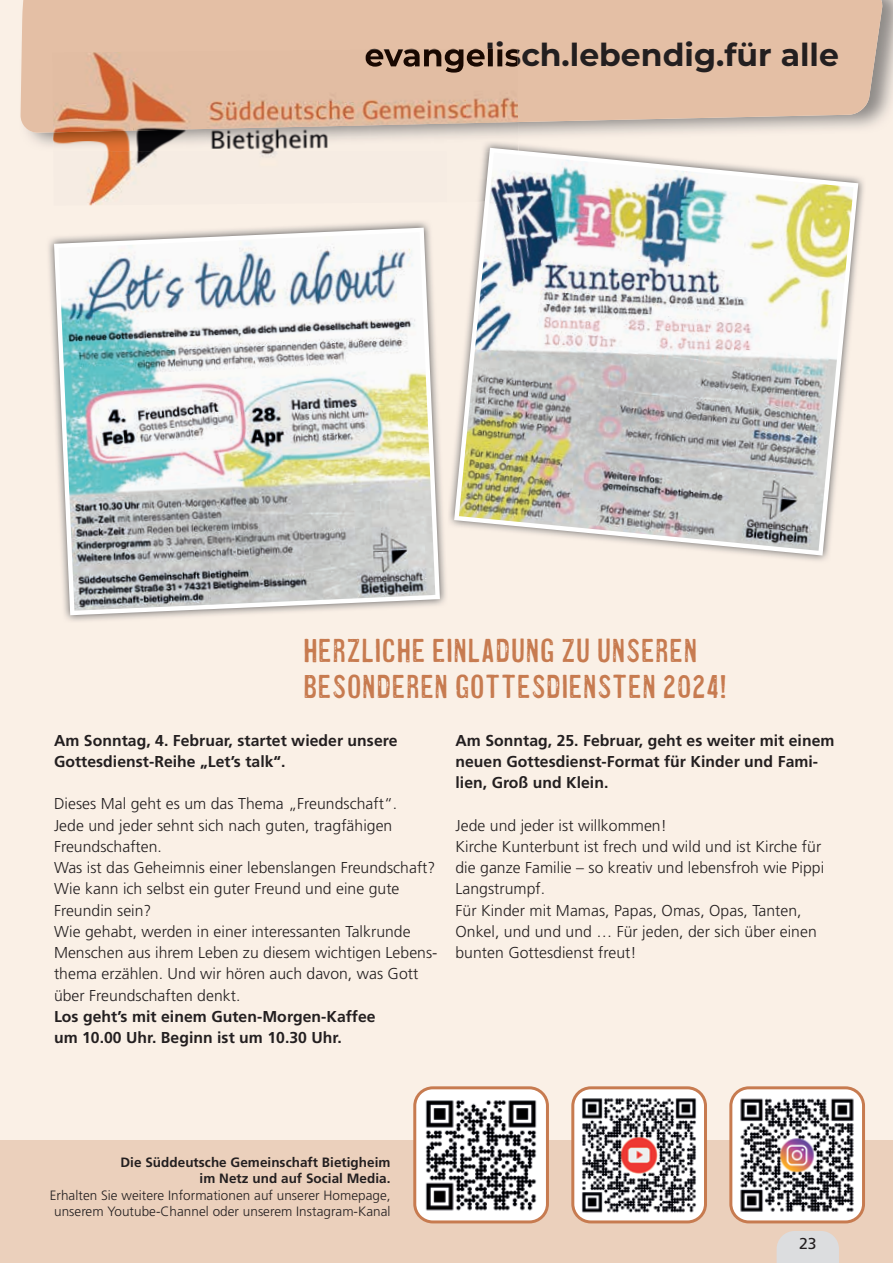
<style>
.page{position:relative;width:893px;height:1263px;background:#faf0e6}
.page>*{position:absolute;margin:0;border:0;box-sizing:border-box;transform-origin:0 0}
.t1{font:34.5px/36px "Coldsmith Pro";letter-spacing:.04em;color:#c77b50}
.t2{font:700 31.5px "Montserrat";color:#231f20}
.t3{font:16.5px "Frutiger LT Std";color:#231f20}
.t4{font:300 15.75px/21.3px "Frutiger LT Std";letter-spacing:.005em;color:#231f20}
.t5{font:700 15.75px/21.3px "Frutiger LT Std";letter-spacing:.005em;color:#231f20}
.t6{font:15.75px "Frutiger LT Std";color:#231f20}
.t7{font:300 13.5px/16.5px "Frutiger LT Std";letter-spacing:.005em;color:#231f20;text-align:center}
.t8{font:700 13.5px/16.5px "Frutiger LT Std";letter-spacing:.005em;color:#231f20;text-align:right}
</style>
<div class="page">
<svg style="left:20px;top:0;width:863px;height:133px;background:#e1bfa7"></svg>
<div style="left:0;top:1140px;width:893px;height:123px;background:#ebd0bc"></div>
<svg style="left:729px;top:1086px;width:136px;height:137px;background:#aea6a5"></svg>
<svg style="left:571px;top:1086px;width:136px;height:137px;background:#aea2a1"></svg>
<svg style="left:413px;top:1086px;width:136px;height:137px;background:#aea9a8"></svg>
<img style="left:48px;top:221px;width:398px;height:400px">
<img style="left:54px;top:228px;width:386px;height:387px">
<img style="left:87px;top:151px;width:190px;height:55px">
<img style="left:53px;top:123px;width:465px;height:28px">
<img style="left:52px;top:50px;width:415px;height:82px">
<img style="left:466px;top:73px;width:52px;height:50px">
<img style="left:365px;top:49px;width:153px;height:24px">
<img style="left:447px;top:140px;width:72px;height:11px">
<img style="left:454px;top:148px;width:404px;height:407px">
<svg style="left:777px;top:1231px;width:62px;height:32px;background:#dcdcdc"></svg>
<h2 class="t2" style="left:364px;top:32px;width:476px">evangelisch.lebendig.für alle</h2>
<h1 class="t1" style="left:304px;top:633px;width:424px">HERZLICHE EINLADUNG ZU UNSEREN<br>BESONDEREN GOTTESDIENSTEN 2024!</h1>
<p class="t5" style="left:54px;top:729px;width:345px">Am Sonntag, 4. Februar, startet wieder unsere<br>Gottesdienst-Reihe „Let’s talk“.</p>
<p class="t4" style="left:54px;top:793px;width:385px">Dieses Mal geht es um das Thema „Freundschaft“.<br>Jede und jeder sehnt sich nach guten, tragfähigen Freundschaften.<br>Was ist das Geheimnis einer lebenslangen Freundschaft?<br>Wie kann ich selbst ein guter Freund und eine gute Freundin sein?<br>Wie gehabt, werden in einer interessanten Talkrunde Menschen aus ihrem Leben zu diesem wichtigen Lebens&shy;thema erzählen. Und wir hören auch davon, was Gott über Freundschaften denkt.</p>
<p class="t5" style="left:54px;top:1006px;width:323px">Los geht’s mit einem Guten-Morgen-Kaffee um 10.00 Uhr. Beginn ist um 10.30 Uhr.</p>
<p class="t5" style="left:455px;top:729px;width:380px">Am Sonntag, 25. Februar, geht es weiter mit einem neuen Gottesdienst-Format für Kinder und Fami&shy;lien, Groß und Klein.</p>
<p class="t4" style="left:455px;top:815px;width:370px">Jede und jeder ist willkommen!<br>Kirche Kunterbunt ist frech und wild und ist Kirche für die ganze Familie – so kreativ und lebensfroh wie Pippi Langstrumpf.<br>Für Kinder mit Mamas, Papas, Omas, Opas, Tanten, Onkel, und und und … Für jeden, der sich über einen bunten Gottesdienst freut!</p>
<p class="t8" style="left:120px;top:1154px;width:272px">Die Süddeutsche Gemeinschaft Bietigheim im Netz und auf Social Media.</p>
<p class="t7" style="left:50px;top:1187px;width:342px">Erhalten Sie weitere Informationen auf unserer Homepage, unserem Youtube-Channel oder unserem Instagram-Kanal</p>
<p class="t6" style="left:799px;top:1234px;width:19px">23</p>
<p class="t3" style="left:798px;top:1234px;width:20px">23</p>
</div>
